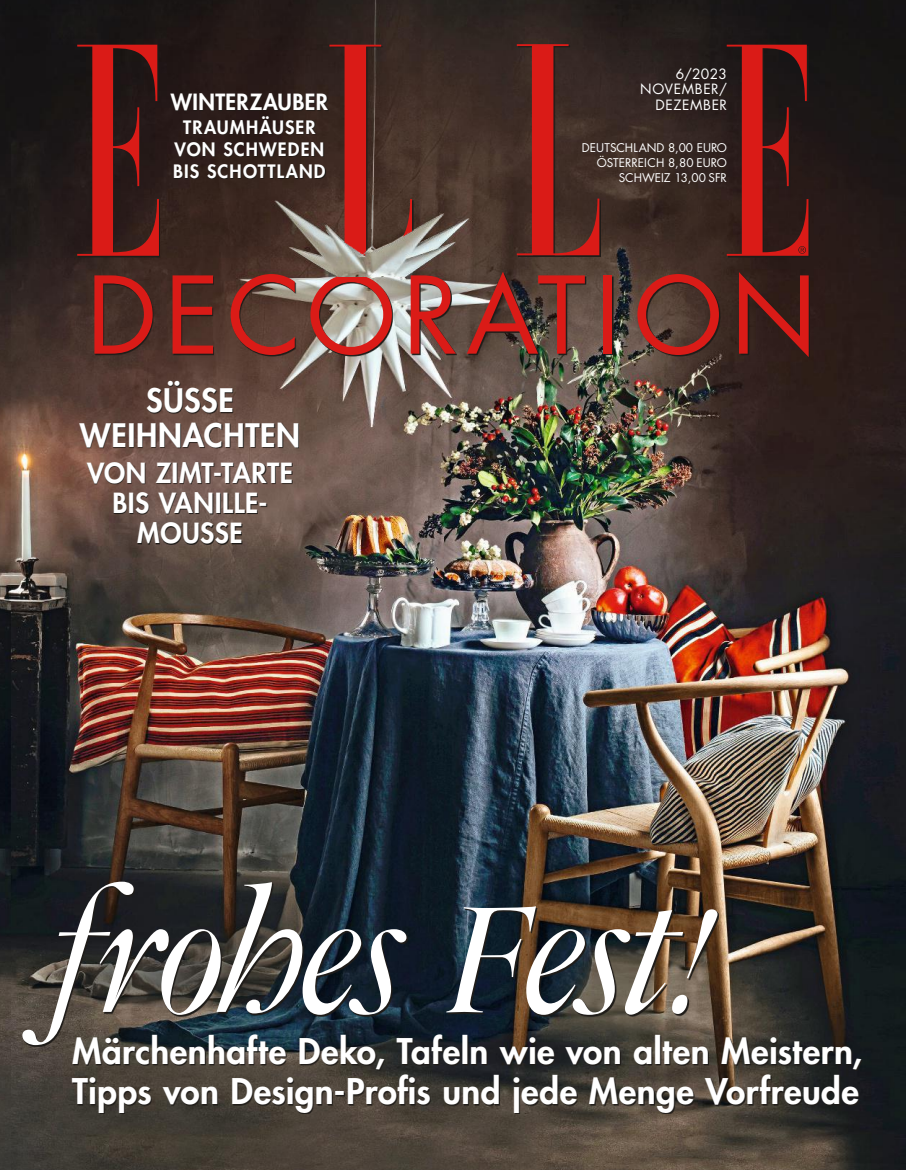
<style>
.page{position:relative;width:906px;height:1170px;background:#fff}
.page>*{position:absolute;margin:0;border:0;box-sizing:border-box;transform-origin:0 0}
.t1{font:italic 170.85px "Garamond ELLE";letter-spacing:-.055em;color:#fff}
.t2{font:103.8px "Futura LT Pro";letter-spacing:.07em;color:#da1b17}
.t3{font:800 34.35px/39.9px "Futura LT Pro";letter-spacing:.01em;color:#fff}
.t4{font:800 31.5px/34.5px "Futura LT Pro";letter-spacing:.02em;color:#fff;text-align:center}
.t5{font:800 27px/30.2px "Futura LT Pro";letter-spacing:.02em;color:#fff;text-align:center}
.t6{font:800 21.75px "Futura LT Pro";letter-spacing:.02em;color:#fff}
.t7{font:800 18px/22px "Futura LT Pro";letter-spacing:.065em;color:#fff;text-align:center}
.t8{font:13.8px/15.6px "Futura LT Pro";letter-spacing:.045em;color:#fff;text-align:right}
.t9{font:11.7px/15px "Futura LT Pro";color:#fff;text-align:right}
</style>
<div class="page">
<img style="left:0;top:0;width:906px;height:1169px">
<svg style="left:329px;top:45px;width:83px;height:151px;background:#682822"></svg>
<svg style="left:518px;top:45px;width:83px;height:211px"></svg>
<svg style="left:517px;top:44px;width:82px;height:211px;background:#6a2722"></svg>
<svg style="left:77px;top:45px;width:82px;height:211px;background:#611917"></svg>
<svg style="left:728px;top:46px;width:82px;height:211px"></svg>
<svg style="left:726px;top:45px;width:82px;height:211px;background:#641a17"></svg>
<svg style="left:96px;top:273px;width:714px;height:85px;background:#50443d"></svg>
<div style="left:73px;top:1035px;width:789px;height:78px;background:#1f1c19;opacity:.9"></div>
<svg style="left:24px;top:882px;width:695px;height:164px;background:#2d2e2d"></svg>
<svg style="left:171px;top:94px;width:158px;height:85px;background:#2a1e1a"></svg>
<svg style="left:80px;top:382px;width:219px;height:162px;background:#5d473f"></svg>
<img style="left:257px;top:196px;width:230px;height:80px">
<p class="t6" style="left:171px;top:86px;width:159px">WINTERZAUBER</p>
<p class="t7" style="left:173px;top:115px;width:154px">TRAUMHÄUSER<br>VON SCHWEDEN<br>BIS SCHOTTLAND</p>
<p class="t8" style="left:640px;top:66px;width:88px">6/2023<br>NOVEMBER/<br>DEZEMBER</p>
<p class="t9" style="left:582px;top:140px;width:147px">DEUTSCHLAND 8,00 EURO<br>ÖSTERREICH 8,80 EURO<br>SCHWEIZ 13,00 SFR</p>
<h2 class="t2" style="left:87px;top:244px;width:732px">DECORATION</h2>
<p class="t4" style="left:80px;top:382px;width:222px">SÜSSE<br>WEIHNACHTEN</p>
<p class="t5" style="left:87px;top:456px;width:207px">VON ZIMT-TARTE<br>BIS VANILLE-<br>MOUSSE</p>
<h1 class="t1" style="left:48px;top:867px;width:679px">frohes Fest!</h1>
<p class="t3" style="left:72px;top:1030px;width:792px">Märchenhafte Deko, Tafeln wie von alten Meistern,<br>Tipps von Design-Profis und jede Menge Vorfreude</p>
</div>
